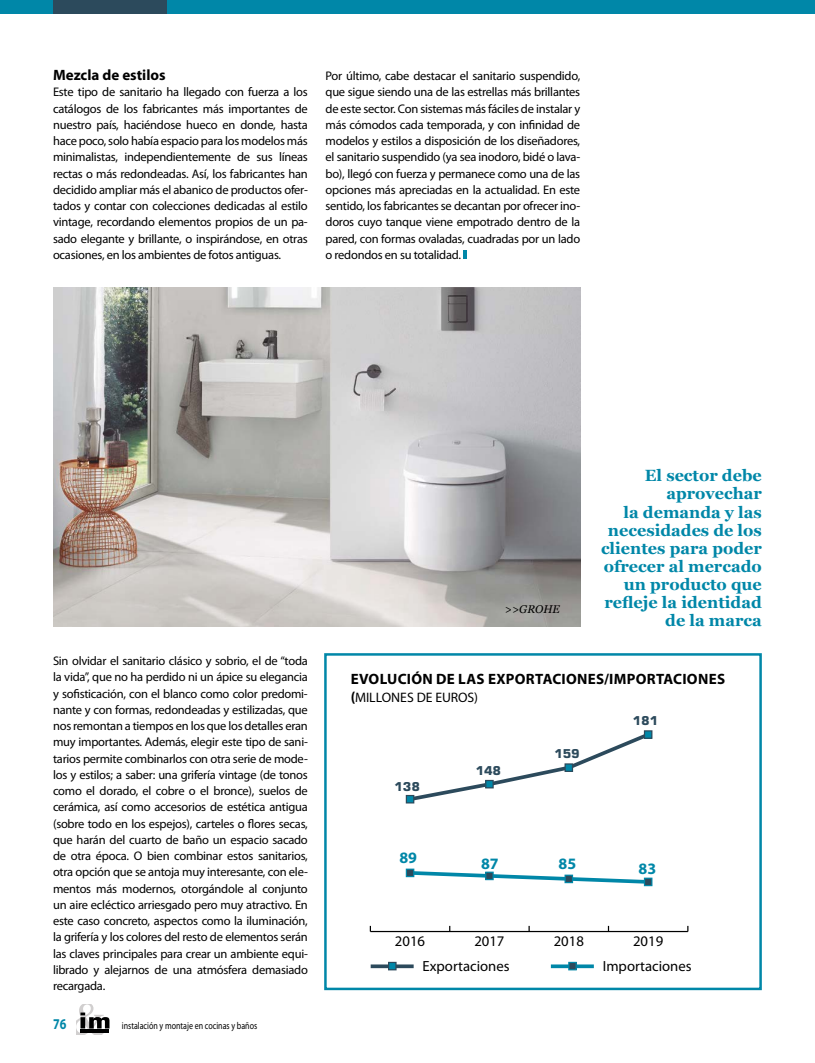
<style>
.page{position:relative;width:815px;height:1063px;background:#fff}
.page>*{position:absolute;margin:0;border:0;box-sizing:border-box;transform-origin:0 0}
.t1{font:700 16.25px/18.1px "Georgia";color:#0087a8;text-align:right}
.t2{font:700 15.88px "Myriad";color:#0087a8}
.t3{font:700 15px "Myriad Pro";letter-spacing:.015em;color:#000}
.t4{font:700 15px "Myriad Pro";color:#0087a8;scale:.8 1}
.t5{font:14.75px "Myriad Pro";color:#000}
.t6{font:14.75px "Myriad";color:#000}
.t7{font:13.75px "Myriad Pro";color:#000}
.t8{font:12.5px/16.2px "Myriad Pro";letter-spacing:-.02em;color:#000;text-align:justify}
.t9{font:700 12.25px "Square 721 BT";color:#2c4a5c}
.t10{font:italic 11.25px "Georgia";color:#000}
.t11{font:10px "Myriad Pro";color:#000;scale:.8 1}
.s1{font-weight:700;font-size:15px}
</style>
<div class="page">
<svg style="left:77px;top:1005px;width:32px;height:30px"></svg>
<div style="left:0;top:0;width:815px;height:14px;background:#0087a8"></div>
<div style="left:53px;top:0;width:114px;height:14px;background:#2c4a5c"></div>
<div style="left:324px;top:653px;width:438px;height:337px;background:#fff;border:2px solid #0087a8"></div>
<hr style="left:370px;top:931px;width:318px;height:1px;background:#000">
<svg style="left:406px;top:869px;width:246px;height:17px"></svg>
<svg style="left:406px;top:730px;width:247px;height:74px"></svg>
<div style="left:406px;top:869px;width:8px;height:8px;background:#2c4a5c"></div>
<div style="left:406px;top:869px;width:8px;height:8px;border:1px solid #0087a8"></div>
<div style="left:486px;top:872px;width:7px;height:8px;background:#2c4a5c"></div>
<div style="left:485px;top:872px;width:9px;height:8px;border:1px solid #0087a8"></div>
<div style="left:565px;top:875px;width:7px;height:8px;background:#2c4a5c"></div>
<div style="left:564px;top:875px;width:9px;height:8px;border:1px solid #0087a8"></div>
<div style="left:644px;top:878px;width:8px;height:8px;background:#2c4a5c"></div>
<div style="left:644px;top:878px;width:8px;height:8px;border:1px solid #0087a8"></div>
<div style="left:406px;top:796px;width:8px;height:7px;background:#0087a8"></div>
<div style="left:406px;top:795px;width:8px;height:9px;border:1px solid #2c4a5c"></div>
<div style="left:486px;top:781px;width:7px;height:7px;background:#0087a8"></div>
<div style="left:485px;top:780px;width:9px;height:8px;border:1px solid #2c4a5c"></div>
<div style="left:565px;top:764px;width:7px;height:7px;background:#0087a8"></div>
<div style="left:564px;top:763px;width:9px;height:9px;border:1px solid #2c4a5c"></div>
<div style="left:644px;top:731px;width:8px;height:7px;background:#0087a8"></div>
<div style="left:644px;top:730px;width:8px;height:9px;border:1px solid #2c4a5c"></div>
<svg style="left:371px;top:964px;width:43px;height:4px"></svg>
<div style="left:389px;top:962px;width:7px;height:8px;background:#0087a8"></div>
<div style="left:388px;top:962px;width:9px;height:8px;border:1px solid #2c4a5c"></div>
<svg style="left:551px;top:964px;width:43px;height:4px"></svg>
<div style="left:569px;top:962px;width:7px;height:8px;background:#2c4a5c"></div>
<div style="left:568px;top:962px;width:9px;height:8px;border:1px solid #0087a8"></div>
<svg style="left:463px;top:250px;width:4px;height:9px"></svg>
<img style="left:53px;top:288px;width:527px;height:338px">
<p class="t3" style="left:53px;top:65px;width:114px">Mezcla de estilos</p>
<p class="t8" style="left:53px;top:84px;width:256px">Este tipo de sanitario ha llegado con fuerza a los catálogos de los fabricantes más importantes de nuestro país, haciéndose hueco en donde, hasta hace poco, solo había espacio para los modelos más minimalistas, independientemente de sus líneas rectas o más redondeadas. Así, los fabricantes han decidido ampliar más el abanico de productos ofer&shy;tados y contar con colecciones dedicadas al estilo vintage, recordando elementos propios de un pa&shy;sado elegante y brillante, o inspirándose, en otras ocasiones, en los ambientes de fotos antiguas.</p>
<p class="t8" style="left:326px;top:68px;width:256px">Por último, cabe destacar el sanitario suspendido, que sigue siendo una de las estrellas más brillantes de este sector. Con sistemas más fáciles de instalar y más cómodos cada temporada, y con infinidad de modelos y estilos a disposición de los diseñadores, el sanitario suspendido (ya sea inodoro, bidé o lava&shy;bo), llegó con fuerza y permanece como una de las opciones más apreciadas en la actualidad. En este sentido, los fabricantes se decantan por ofrecer ino&shy;doros cuyo tanque viene empotrado dentro de la pared, con formas ovaladas, cuadradas por un lado o redondos en su totalidad.</p>
<p class="t8" style="left:53px;top:653px;width:256px">Sin olvidar el sanitario clásico y sobrio, el de “toda la vida”, que no ha perdido ni un ápice su elegancia y sofisticación, con el blanco como color predomi&shy;nante y con formas, redondeadas y estilizadas, que nos remontan a tiempos en los que los detalles eran muy importantes. Además, elegir este tipo de sani&shy;tarios permite combinarlos con otra serie de mode&shy;los y estilos; a saber: una grifería vintage (de tonos como el dorado, el cobre o el bronce), suelos de cerámica, así como accesorios de estética antigua (sobre todo en los espejos), carteles o flores secas, que harán del cuarto de baño un espacio sacado de otra época. O bien combinar estos sanitarios, otra opción que se antoja muy interesante, con ele&shy;mentos más modernos, otorgándole al conjunto un aire ecléctico arriesgado pero muy atractivo. En este caso concreto, aspectos como la iluminación, la grifería y los colores del resto de elementos serán las claves principales para crear un ambiente equi&shy;librado y alejarnos de una atmósfera demasiado recargada.</p>
<p class="t4" style="left:53px;top:1014px;width:18px">76</p>
<p class="t11" style="left:122px;top:1019px;width:171px">instalación y montaje en cocinas y baños</p>
<p class="t10" style="left:505px;top:601px;width:57px">&gt;&gt;GROHE</p>
<h1 class="t1" style="left:601px;top:466px;width:162px">El sector debe aprovechar<br>la demanda y las necesidades de los clientes para poder ofrecer al mercado un producto que refleje la identidad de la marca</h1>
<p class="t3" style="left:351px;top:670px;width:376px">EVOLUCIÓN DE LAS EXPORTACIONES/IMPORTACIONES</p>
<p class="t7" style="left:351px;top:689px;width:129px"><span class="s1">(</span>MILLONES DE EUROS)</p>
<p class="t9" style="left:394px;top:779px;width:27px">138</p>
<p class="t9" style="left:475px;top:763px;width:27px">148</p>
<p class="t2" style="left:399px;top:850px;width:19px">89</p>
<p class="t2" style="left:481px;top:855px;width:19px">87</p>
<p class="t9" style="left:554px;top:746px;width:27px">159</p>
<p class="t2" style="left:558px;top:855px;width:19px">85</p>
<p class="t9" style="left:632px;top:714px;width:27px">181</p>
<p class="t2" style="left:639px;top:861px;width:19px">83</p>
<p class="t6" style="left:395px;top:934px;width:32px">2016</p>
<p class="t6" style="left:474px;top:934px;width:32px">2017</p>
<p class="t6" style="left:554px;top:934px;width:32px">2018</p>
<p class="t6" style="left:633px;top:934px;width:32px">2019</p>
<p class="t5" style="left:422px;top:957px;width:89px">Exportaciones</p>
<p class="t5" style="left:603px;top:957px;width:90px">Importaciones</p>
</div>
